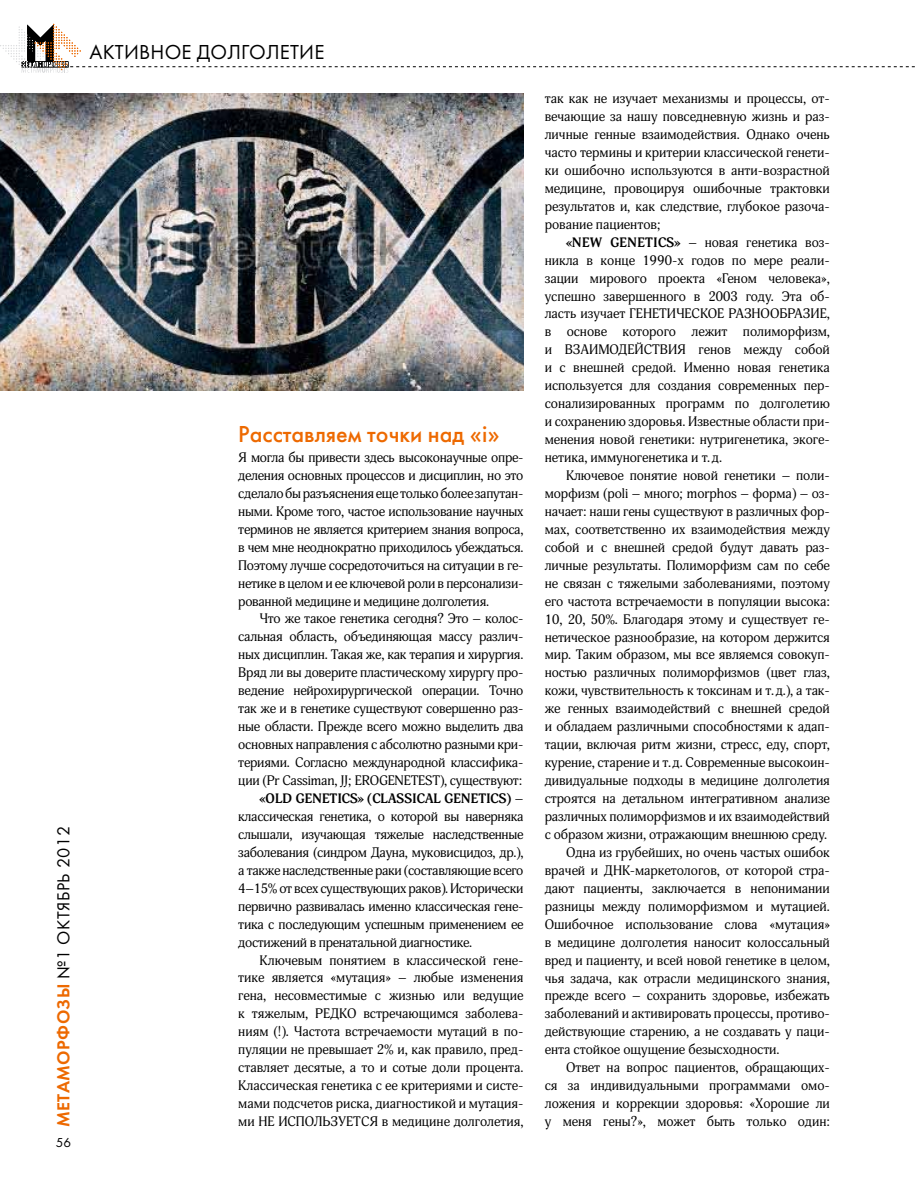
<style>
.page{position:relative;width:915px;height:1191px;background:#fff}
.page>*{position:absolute;margin:0;border:0;box-sizing:border-box;transform-origin:0 0}
.t1{font:500 24px "Futura";color:#ed6900}
.t2{font:21px "Futura";letter-spacing:.01em;color:#000}
.t3{font:18px "Futura";letter-spacing:.025em;color:#000}
.t4{font:13.5px/18px "Adonis";letter-spacing:-.005em;color:#000;text-align:justify}
.t5{font:700 13.5px "Adonis";letter-spacing:-.02em;color:#000}
.t6{font:13.5px "Futura";color:#000}
.s1{font-family:"Futura Demi";color:#ed6900}
.s2{font-weight:400}
.s3{font-weight:700}
</style>
<div class="page">
<img style="left:0;top:94px;width:523px;height:296px">
<svg style="left:0;top:24px;width:915px;height:49px"></svg>
<h2 class="t2" style="left:89px;top:39px;width:236px">Активное долголетие</h2>
<h3 class="t3" style="left:53px;top:1127px;width:303px;rotate:-90deg"><span class="s1">МЕТАМОРФОЗЫ</span> №1 ОКТЯБРЬ 2012</h3>
<p class="t6" style="left:56px;top:1134px;width:17px">56</p>
<h1 class="t1" style="left:238px;top:419px;width:263px">Расставляем точки над «i»</h1>
<p class="t4" style="left:238px;top:448px;width:286px">Я могла бы привести здесь высоконаучные опре&shy;деления основных процессов и дисциплин, но это сделалобы разъяснения еще только более запутан&shy;ными. Кроме того, частое использование научных терминов не является критерием знания вопроса, в чем мне неоднократно приходилось убеждаться.<br>Поэтому лучше сосредоточиться на ситуации в ге&shy;нетике в целом и ее ключевой роли в персонализи&shy;рованной медицине и медицине долголетия.</p>
<p class="t4" style="left:259px;top:610px;width:265px">Что же такое генетика сегодня? Это – колос-</p>
<p class="t4" style="left:238px;top:628px;width:286px">сальная область, объединяющая массу различ-</p>
<p class="t4" style="left:238px;top:646px;width:286px">ных дисциплин. Такая же, как терапия и хирургия.</p>
<p class="t4" style="left:238px;top:664px;width:286px">Вряд ли вы доверите пластическому хирургу про-</p>
<p class="t4" style="left:238px;top:682px;width:286px">ведение нейрохирургической операции. Точно</p>
<p class="t4" style="left:238px;top:699px;width:286px">так же и в генетике существуют совершенно раз-</p>
<p class="t4" style="left:238px;top:717px;width:286px">ные области. Прежде всего можно выделить два</p>
<p class="t4" style="left:238px;top:735px;width:286px">основных направления с абсолютно разными кри-</p>
<p class="t4" style="left:238px;top:753px;width:286px">териями. Согласно международной классифика-</p>
<p class="t4" style="left:238px;top:771px;width:285px">ции (Pr Cassiman, JJ; EROGENETEST), существуют:</p>
<p class="t5" style="left:259px;top:790px;width:265px">«OLD GENETICS» (CLASSICAL GENETICS) <span class="s2">–</span></p>
<p class="t4" style="left:238px;top:807px;width:286px">классическая генетика, о которой вы наверняка</p>
<p class="t4" style="left:238px;top:825px;width:286px">слышали, изучающая тяжелые наследственные</p>
<p class="t4" style="left:238px;top:843px;width:286px">заболевания (синдром Дауна, муковисцидоз, др.),</p>
<p class="t4" style="left:238px;top:861px;width:286px">а также наследственные раки (составляющие всего</p>
<p class="t4" style="left:238px;top:879px;width:286px">4–15% от всех существующих раков). Исторически</p>
<p class="t4" style="left:238px;top:897px;width:286px">первично развивалась именно классическая гене-</p>
<p class="t4" style="left:238px;top:915px;width:286px">тика с последующим успешным применением ее</p>
<p class="t4" style="left:238px;top:933px;width:235px">достижений в пренатальной диагностике.</p>
<p class="t4" style="left:259px;top:951px;width:265px">Ключевым понятием в классической гене-</p>
<p class="t4" style="left:238px;top:969px;width:286px">тике является «мутация» – любые изменения</p>
<p class="t4" style="left:238px;top:987px;width:286px">гена, несовместимые с жизнью или ведущие</p>
<p class="t4" style="left:238px;top:1004px;width:286px">к тяжелым, РЕДКО встречающимся заболева-</p>
<p class="t4" style="left:238px;top:1022px;width:286px">ниям (!). Частота встречаемости мутаций в по-</p>
<p class="t4" style="left:238px;top:1040px;width:286px">пуляции не превышает 2% и, как правило, пред-</p>
<p class="t4" style="left:238px;top:1058px;width:286px">ставляет десятые, а то и сотые доли процента.</p>
<p class="t4" style="left:238px;top:1076px;width:286px">Классическая генетика с ее критериями и систе-</p>
<p class="t4" style="left:238px;top:1094px;width:286px">мами подсчетов риска, диагностикой и мутация-</p>
<p class="t4" style="left:238px;top:1112px;width:286px">ми НЕ ИСПОЛЬЗУЕТСЯ в медицине долголетия,</p>
<p class="t4" style="left:544px;top:90px;width:286px">так как не изучает механизмы и процессы, от&shy;вечающие за нашу повседневную жизнь и раз&shy;личные генные взаимодействия. Однако очень часто термины и критерии классической генети&shy;ки ошибочно используются в анти-возрастной медицине, провоцируя ошибочные трактовки результатов и, как следствие, глубокое разоча&shy;рование пациентов;</p>
<p class="t4" style="left:544px;top:233px;width:286px;text-indent:21px"><span class="s3">«NEW GENETICS»</span> – новая генетика воз&shy;никла в конце 1990‑х годов по мере реали&shy;зации мирового проекта «Геном человека», успешно завершенного в 2003 году. Эта об&shy;ласть изучает ГЕНЕТИЧЕСКОЕ РАЗНООБРАЗИЕ, в основе которого лежит полиморфизм, и ВЗАИМОДЕЙСТВИЯ генов между собой и с внешней средой. Именно новая генетика используется для создания современных пер&shy;сонализированных программ по долголетию и сохранению здоровья. Известные области при&shy;менения новой генетики: нутригенетика, экоге&shy;нетика, иммуногенетика и т.д.</p>
<p class="t4" style="left:566px;top:466px;width:265px">Ключевое понятие новой генетики – поли-</p>
<p class="t4" style="left:544px;top:484px;width:286px">морфизм (poli – много; morphos – форма) – оз-</p>
<p class="t4" style="left:544px;top:502px;width:286px">начает: наши гены существуют в различных фор-</p>
<p class="t4" style="left:544px;top:520px;width:286px">мах, соответственно их взаимодействия между</p>
<p class="t4" style="left:544px;top:538px;width:286px">собой и с внешней средой будут давать раз-</p>
<p class="t4" style="left:544px;top:556px;width:286px">личные результаты. Полиморфизм сам по себе</p>
<p class="t4" style="left:544px;top:574px;width:286px">не связан с тяжелыми заболеваниями, поэтому</p>
<p class="t4" style="left:544px;top:592px;width:286px">его частота встречаемости в популяции высока:</p>
<p class="t4" style="left:544px;top:610px;width:286px">10, 20, 50%. Благодаря этому и существует ге-</p>
<p class="t4" style="left:544px;top:628px;width:286px">нетическое разнообразие, на котором держится</p>
<p class="t4" style="left:544px;top:646px;width:286px">мир. Таким образом, мы все являемся совокуп-</p>
<p class="t4" style="left:544px;top:664px;width:286px">ностью различных полиморфизмов (цвет глаз,</p>
<p class="t4" style="left:544px;top:682px;width:286px">кожи, чувствительность к токсинам и т.д.), а так-</p>
<p class="t4" style="left:544px;top:700px;width:286px">же генных взаимодействий с внешней средой</p>
<p class="t4" style="left:544px;top:718px;width:286px">и обладаем различными способностями к адап-</p>
<p class="t4" style="left:544px;top:735px;width:286px">тации, включая ритм жизни, стресс, еду, спорт,</p>
<p class="t4" style="left:544px;top:753px;width:286px">курение, старение и т.д. Современные высокоин-</p>
<p class="t4" style="left:544px;top:771px;width:286px">дивидуальные подходы в медицине долголетия</p>
<p class="t4" style="left:544px;top:789px;width:286px">строятся на детальном интегративном анализе</p>
<p class="t4" style="left:544px;top:807px;width:286px">различных полиморфизмов и их взаимодействий</p>
<p class="t4" style="left:544px;top:825px;width:284px">с образом жизни, отражающим внешнюю среду.</p>
<p class="t4" style="left:566px;top:843px;width:265px">Одна из грубейших, но очень частых ошибок</p>
<p class="t4" style="left:544px;top:861px;width:286px">врачей и ДНК-маркетологов, от которой стра-</p>
<p class="t4" style="left:544px;top:879px;width:286px">дают пациенты, заключается в непонимании</p>
<p class="t4" style="left:544px;top:897px;width:286px">разницы между полиморфизмом и мутацией.</p>
<p class="t4" style="left:544px;top:915px;width:286px">Ошибочное использование слова «мутация»</p>
<p class="t4" style="left:544px;top:933px;width:286px">в медицине долголетия наносит колоссальный</p>
<p class="t4" style="left:544px;top:951px;width:286px">вред и пациенту, и всей новой генетике в целом,</p>
<p class="t4" style="left:544px;top:969px;width:286px">чья задача, как отрасли медицинского знания,</p>
<p class="t4" style="left:544px;top:987px;width:286px">прежде всего – сохранить здоровье, избежать</p>
<p class="t4" style="left:544px;top:1005px;width:286px">заболеваний и активировать процессы, противо-</p>
<p class="t4" style="left:544px;top:1023px;width:286px">действующие старению, а не создавать у паци-</p>
<p class="t4" style="left:544px;top:1040px;width:236px">ента стойкое ощущение безысходности.</p>
<p class="t4" style="left:566px;top:1058px;width:265px">Ответ на вопрос пациентов, обращающих-</p>
<p class="t4" style="left:544px;top:1076px;width:286px">ся за индивидуальными программами омо-</p>
<p class="t4" style="left:544px;top:1094px;width:286px">ложения и коррекции здоровья: «Хорошие ли</p>
<p class="t4" style="left:544px;top:1112px;width:286px">у меня гены?», может быть только один:</p>
</div>
